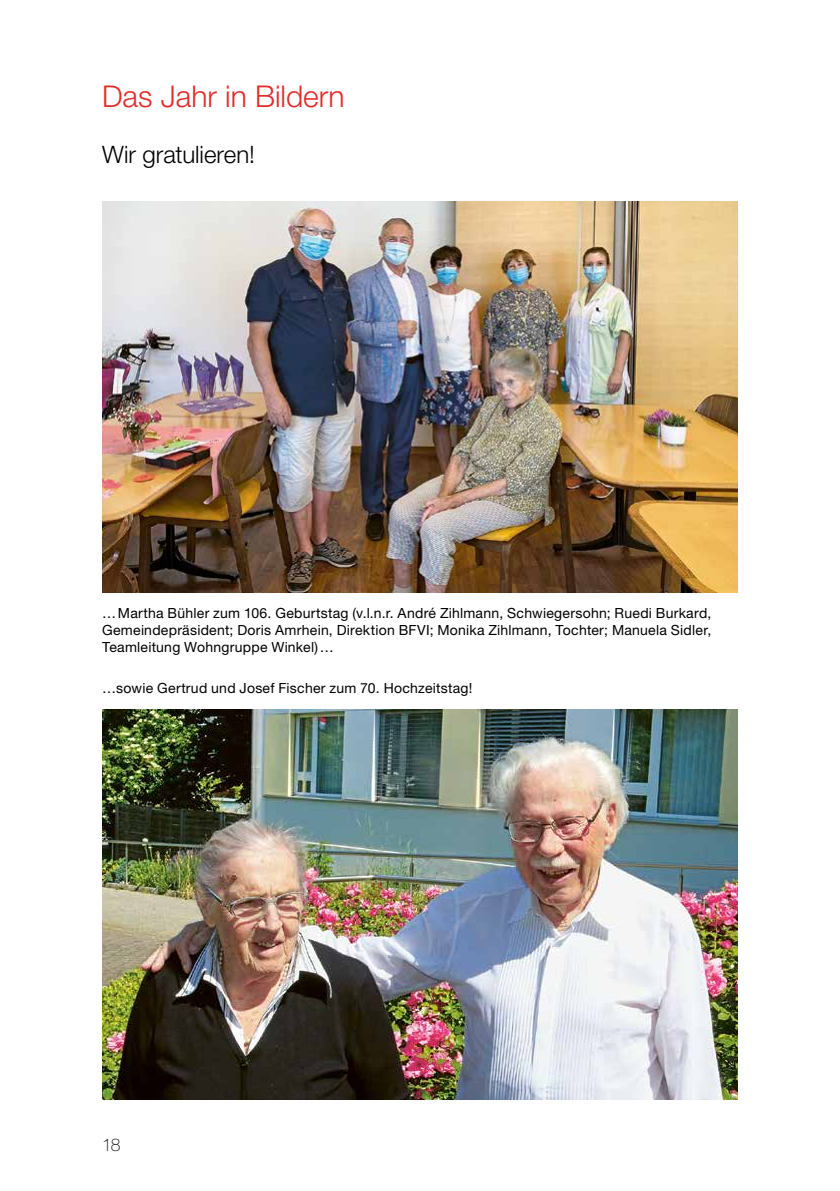
<style>
.page{position:relative;width:840px;height:1191px;background:#fff}
.page>*{position:absolute;margin:0;border:0;box-sizing:border-box;transform-origin:0 0}
.t1{font:300 30px "Helvetica Neue LT Std";color:#e42b2b}
.t2{font:300 24px "Helvetica Neue LT Std";letter-spacing:-.005em;color:#000}
.t3{font:100 17.6px "Helvetica Neue LT Std";color:#000}
.t4{font:14px/17px "Helvetica Neue LT Std";letter-spacing:.02em;color:#000;text-align:justify}
</style>
<div class="page">
<img style="left:102px;top:709px;width:635px;height:390px">
<img style="left:102px;top:202px;width:635px;height:390px">
<h1 class="t1" style="left:102px;top:77px;width:244px">Das Jahr in Bildern</h1>
<h2 class="t2" style="left:102px;top:140px;width:154px">Wir gratulieren!</h2>
<p class="t4" style="left:102px;top:604px;width:610px">…Martha Bühler zum 106. Geburtstag (v.l.n.r. André Zihlmann, Schwiegersohn; Ruedi Burkard, Gemeindepräsident; Doris Amrhein, Direktion BFVI; Monika Zihlmann, Tochter; Manuela Sidler, Teamleitung Wohngruppe Winkel)…</p>
<p class="t4" style="left:102px;top:679px;width:371px">…sowie Gertrud und Josef Fischer zum 70. Hochzeitstag!</p>
<p class="t3" style="left:102px;top:1135px;width:20px">18</p>
</div>
